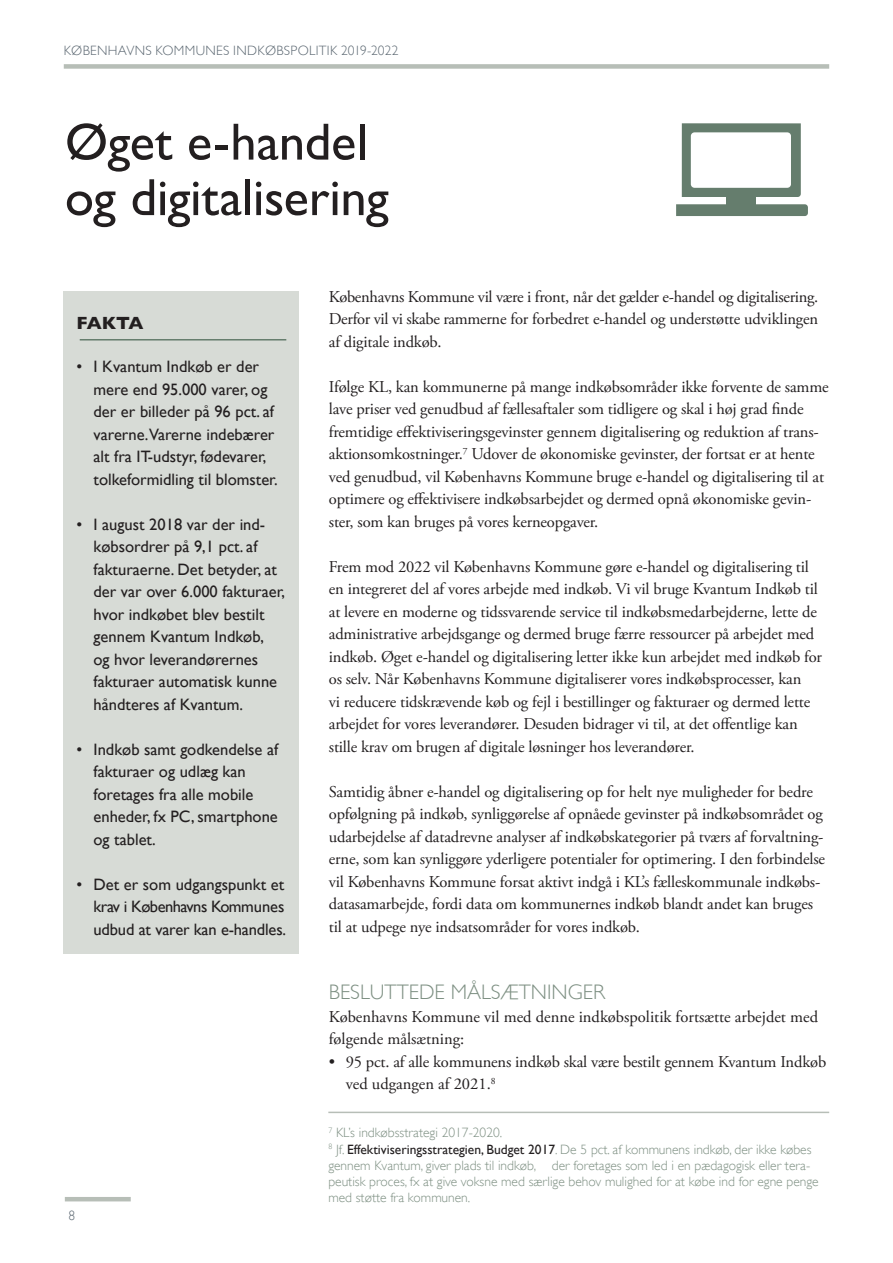
<style>
.page{position:relative;width:893px;height:1263px;background:#fff}
.page>*{position:absolute;margin:0;border:0;box-sizing:border-box;transform-origin:0 0}
.Overskrift_1{font:52.5px "Gill Sans";letter-spacing:-.005em;color:#231f20}
.Overskrift_2{font:300 21px "Gill Sans";color:#7e9083}
.FAKTA_brød{font:700 18px "Gill Sans";letter-spacing:-.03em;color:#231f20}
.brødtekst{font:16.5px/22.5px "Adobe Garamond Pro";letter-spacing:-.01em;color:#231f20}
.FAKTA_brød_punkt{font:16.5px/22.5px "Gill Sans";color:#231f20}
.brødtekst_punkt{font:16.5px/22.5px "Adobe Garamond Pro";letter-spacing:-.01em;color:#231f20}
.Noter{font:300 13.5px/16.2px "Gill Sans";color:#7e9083}
.t1{font:300 13.5px "Gill Sans";letter-spacing:.025em;color:#5b6771}
.s1{font-weight:400;color:#231f20}
</style>
<div class="page">
<hr style="left:65px;top:1197px;width:66px;height:4px;background:#b7beb7">
<div style="left:64px;top:64px;width:765px;height:5px;background:#b7beb7"></div>
<svg style="left:676px;top:204px;width:132px;height:12px"></svg>
<div style="left:727px;top:193px;width:29px;height:17px;background:#657d6d"></div>
<svg style="left:682px;top:123px;width:119px;height:74px"></svg>
<div style="left:691px;top:132px;width:100px;height:56px;background:#fff;border-radius:4px"></div>
<hr style="left:328px;top:1112px;width:501px;height:1px;background:#b7beb7">
<div style="left:64px;top:292px;width:235px;height:662px;background:#d7dbd6"></div>
<hr style="left:80px;top:339px;width:206px;height:1px;background:#657d6d">
<p class="t1" style="left:64px;top:42px;width:336px">KØBENHAVNS KOMMUNES INDKØBSPOLITIK 2019-2022</p>
<p class="Overskrift_1" style="left:65px;top:111px;width:304px">Øget e-handel</p>
<p class="Overskrift_1" style="left:65px;top:166px;width:325px">og digitalisering</p>
<p class="FAKTA_brød" style="left:77px;top:312px;width:68px">FAKTA</p>
<p class="FAKTA_brød_punkt" style="left:94px;top:355px;width:186px;text-indent:-17px">• I Kvantum Indkøb er der mere end 95.000 varer, og der er billeder på 96 pct. af varerne.Varerne indebærer alt fra IT-udstyr, fødevarer, tolkeformidling til blomster.</p>
<p class="FAKTA_brød_punkt" style="left:94px;top:513px;width:193px;text-indent:-17px">• I august 2018 var der ind&shy;købsordrer på 9,1 pct. af fakturaerne. Det betyder, at der var over 6.000 fakturaer, hvor indkøbet blev bestilt gennem Kvantum Indkøb,<br>og hvor leverandørernes fakturaer automatisk kunne håndteres af Kvantum.</p>
<p class="FAKTA_brød_punkt" style="left:94px;top:738px;width:186px;text-indent:-17px">• Indkøb samt godkendelse af fakturaer og udlæg kan</p>
<p class="FAKTA_brød_punkt" style="left:94px;top:783px;width:186px">foretages fra alle mobile enheder, fx PC, smartphone og tablet.</p>
<p class="FAKTA_brød_punkt" style="left:94px;top:873px;width:194px;text-align:justify;text-indent:-17px">• Det er som udgangspunkt et krav i Københavns Kommunes udbud at varer kan e-handles.</p>
<p class="t1" style="left:69px;top:1207px;width:8px">8</p>
<p class="brødtekst" style="left:329px;top:286px;width:491px;text-align:justify">Københavns Kommune vil være i front, når det gælder e-handel og digitalisering.<br>Derfor vil vi skabe rammerne for forbedret e-handel og understøtte udviklingen af digitale indkøb.</p>
<p class="brødtekst" style="left:329px;top:376px;width:501px">Ifølge KL, kan kommunerne på mange indkøbsområder ikke forvente de samme lave priser ved genudbud af fællesaftaler som tidligere og skal i høj grad finde fremtidige effektiviseringsgevinster gennem digitalisering og reduktion af trans&shy;aktionsomkostninger.<sup>7</sup> Udover de økonomiske gevinster, der fortsat er at hente ved genudbud, vil Københavns Kommune bruge e-handel og digitalisering til at optimere og effektivisere indkøbsarbejdet og dermed opnå økonomiske gevin&shy;ster, som kan bruges på vores kerneopgaver.</p>
<p class="brødtekst" style="left:329px;top:556px;width:495px">Frem mod 2022 vil Københavns Kommune gøre e-handel og digitalisering til en integreret del af vores arbejde med indkøb. Vi vil bruge Kvantum Indkøb til at levere en moderne og tidssvarende service til indkøbsmedarbejderne, lette de administrative arbejdsgange og dermed bruge færre ressourcer på arbejdet med indkøb. Øget e-handel og digitalisering letter ikke kun arbejdet med indkøb for os selv. Når Københavns Kommune digitaliserer vores indkøbsprocesser, kan<br>vi reducere tidskrævende køb og fejl i bestillinger og fakturaer og dermed lette arbejdet for vores leverandører. Desuden bidrager vi til, at det offentlige kan stille krav om brugen af digitale løsninger hos leverandører.</p>
<p class="brødtekst" style="left:329px;top:781px;width:498px">Samtidig åbner e-handel og digitalisering op for helt nye muligheder for bedre opfølgning på indkøb, synliggørelse af opnåede gevinster på indkøbsområdet og udarbejdelse af datadrevne analyser af indkøbskategorier på tværs af forvaltning&shy;erne, som kan synliggøre yderligere potentialer for optimering. I den forbindelse vil Københavns Kommune forsat aktivt indgå i KL’s fælleskommunale indkøbs&shy;datasamarbejde, fordi data om kommunernes indkøb blandt andet kan bruges til at udpege nye indsatsområder for vores indkøb.</p>
<p class="Overskrift_2" style="left:329px;top:980px;width:278px">BESLUTTEDE MÅLSÆTNINGER</p>
<p class="brødtekst" style="left:329px;top:1006px;width:491px">Københavns Kommune vil med denne indkøbspolitik fortsætte arbejdet med følgende målsætning:</p>
<p class="brødtekst_punkt" style="left:346px;top:1051px;width:482px;text-indent:-17px">• 95 pct. af alle kommunens indkøb skal være bestilt gennem Kvantum Indkøb ved udgangen af 2021.<sup>8</sup></p>
<p class="Noter" style="left:328px;top:1125px;width:175px"><sup>7</sup> KL’s indkøbsstrategi 2017-2020.</p>
<p class="Noter" style="left:328px;top:1141px;width:492px"><sup>8</sup> Jf. <span class="s1">Effektiviseringsstrategien, Budget 2017</span>. De 5 pct. af kommunens indkøb, der ikke købes gennem Kvantum, giver plads til indkøb, der foretages som led i en pædagogisk eller tera&shy;peutisk proces, fx at give voksne med særlige behov mulighed for at købe ind for egne penge med støtte fra kommunen.</p>
</div>
